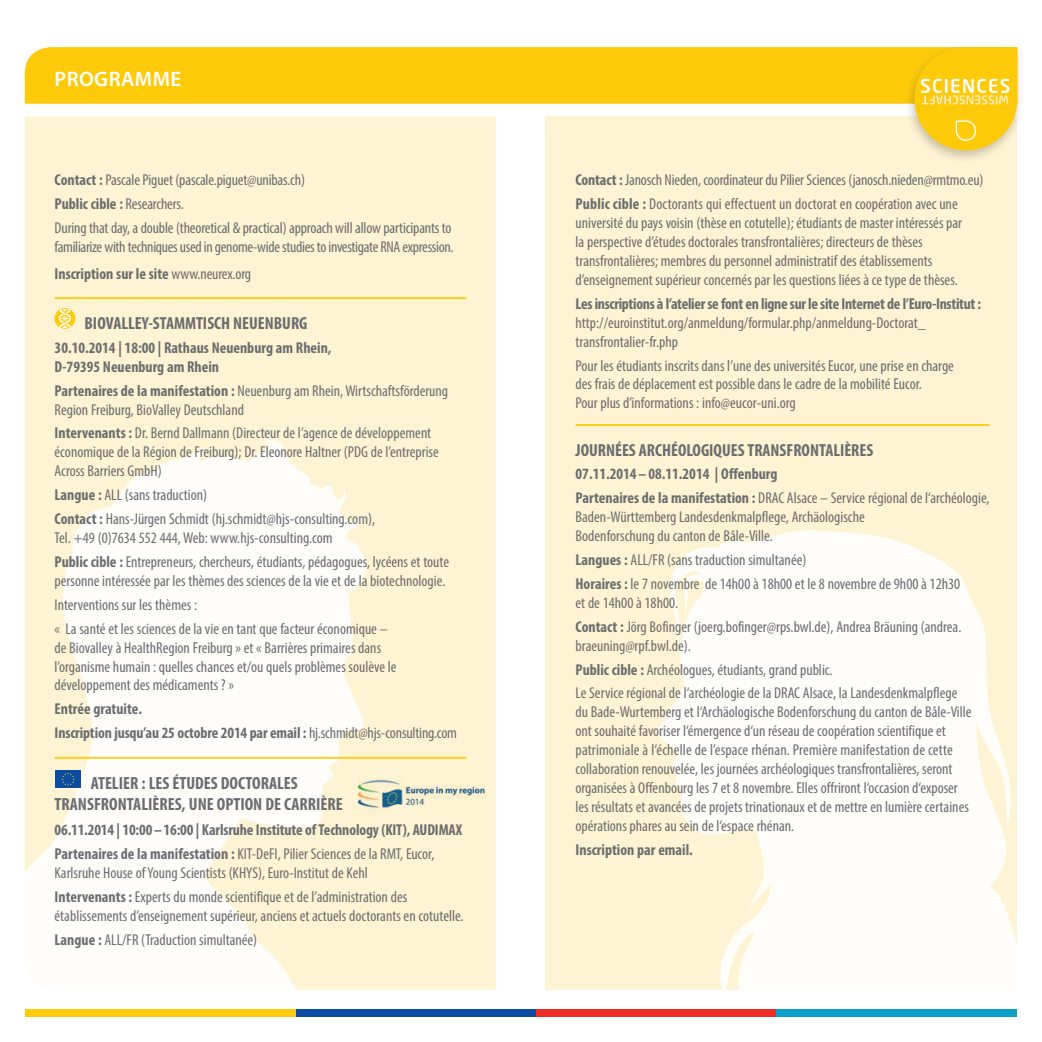
<style>
.page{position:relative;width:1042px;height:1042px;background:#fff}
.page>*{position:absolute;margin:0;border:0;box-sizing:border-box;transform-origin:0 0}
.t1{font:600 21px "Myriad Pro";letter-spacing:.02em;color:#fff}
.t2{font:700 condensed 17.68px/21px "Myriad Pro";color:#6c6d70;text-align:center}
.t3{font:700 condensed 17.5px "Myriad Pro";color:#6c6d70}
.t4{font:condensed 15.75px/18.9px "Myriad Pro";color:#6c6d70}
.t5{font:700 condensed 15.75px/24px "Myriad Pro";letter-spacing:-.01em;color:#6c6d70}
.t6{font:condensed 15.75px/26.4px "Myriad Pro";letter-spacing:-.02em;color:#6c6d70}
.s1{font-weight:700}
.s2{font-size:15.92px}
.s3{font-weight:400}
</style>
<div class="page">
<div style="left:546px;top:117px;width:471px;height:873px;background:#fef3d2"></div>
<div style="left:25px;top:117px;width:471px;height:873px;background:#fef3d2"></div>
<svg style="left:658px;top:530px;width:353px;height:460px;fill:#fefdfa"></svg>
<svg style="left:936px;top:831px;width:81px;height:159px"></svg>
<svg style="left:25px;top:439px;width:342px;height:551px"></svg>
<div style="left:776px;top:1009px;width:241px;height:8px;background:#0a9fc8"></div>
<div style="left:535px;top:1009px;width:241px;height:8px;background:#ee2e22"></div>
<div style="left:295px;top:1009px;width:240px;height:8px;background:#0d4da1"></div>
<div style="left:25px;top:1009px;width:270px;height:8px;background:#feca0a"></div>
<div style="left:25px;top:47px;width:879px;height:57px;background:#feca0a"></div>
<hr style="left:55px;top:297px;width:411px;height:2px;background:#feca0a">
<hr style="left:55px;top:757px;width:411px;height:2px;background:#feca0a">
<svg style="left:55px;top:308px;width:20px;height:21px"></svg>
<svg style="left:56px;top:308px;width:18px;height:21px"></svg>
<div style="left:55px;top:770px;width:27px;height:18px;background:#fff"></div>
<div style="left:55px;top:770px;width:26px;height:18px;background:#0d4da1"></div>
<svg style="left:61px;top:773px;width:14px;height:13px"></svg>
<hr style="left:575px;top:424px;width:414px;height:2px;background:#feca0a">
<div style="left:904px;top:42px;width:121px;height:123px;background:#231f20;opacity:.25"></div>
<svg style="left:914px;top:47px;width:103px;height:103px"></svg>
<img style="left:351px;top:772px;width:145px;height:42px">
<h1 class="t1" style="left:55px;top:65px;width:128px">PROGRAMME</h1>
<p class="t4" style="left:55px;top:168px;width:398px;line-height:24px"><span class="s1">Contact :</span> Pascale Piguet (pascale.piguet@unibas.ch)<br><span class="s1">Public cible :</span> Researchers.<br>During that day, a double (theoretical &amp; practical) approach will allow participants to</p>
<p class="t6" style="left:55px;top:234px;width:400px">familiarize with techniques used in genome-wide studies to investigate RNA expression.<br><span class="s1">Inscription sur le site</span> www.neurex.org</p>
<p class="t3" style="left:85px;top:312px;width:224px">BIOVALLEY-STAMMTISCH NEUENBURG</p>
<p class="t5" style="left:55px;top:338px;width:278px;line-height:18.9px"><span class="s2">3</span>0.10.2014 | 18:00 | Rathaus Neuenburg am Rhein,<br>D-79395 Neuenburg am Rhein</p>
<p class="t4" style="left:55px;top:381px;width:395px"><span class="s1">Partenaires de la manifestation :</span> Neuenburg am Rhein, Wirtschaftsförderung<br>Region Freiburg, BioValley Deutschland</p>
<p class="t4" style="left:55px;top:424px;width:386px"><span class="s1">Intervenants :</span> Dr. Bernd Dallmann (Directeur de l’agence de développement économique de la Région de Freiburg); Dr. Eleonore Haltner (PDG de l’entreprise<br>Across Barriers GmbH)</p>
<p class="t4" style="left:55px;top:483px;width:322px;line-height:24px"><span class="s1">Langue :</span> ALL (sans traduction)<br><span class="s1">Contact :</span> Hans-Jürgen Schmidt (hj.schmidt@hjs-consulting.com),</p>
<p class="t4" style="left:55px;top:525px;width:396px;line-height:24px">Tel. +49 (0)7634 552 444, Web: www.hjs-consulting.com<br><span class="s1">Public cible :</span> Entrepreneurs, chercheurs, étudiants, pédagogues, lycéens et toute</p>
<p class="t4" style="left:55px;top:568px;width:392px;line-height:24px">personne intéressée par les thèmes des sciences de la vie et de la biotechnologie.<br>Interventions sur les thèmes :<br>« La santé et les sciences de la vie en tant que facteur économique –</p>
<p class="t4" style="left:55px;top:638px;width:343px">de Biovalley à HealthRegion Freiburg » et « Barrières primaires dans l’organisme humain : quelles chances et/ou quels problèmes soulève le développement des médicaments ? »</p>
<p class="t5" style="left:55px;top:697px;width:404px">Entrée gratuite.<br>Inscription jusqu’au 25 octobre 2014 par email : <span class="s3">hj.schmidt@hjs-consulting.com</span></p>
<p class="t2" style="left:55px;top:772px;width:290px">ATELIER : LES ÉTUDES DOCTORALES<br>TRANSFRONTALIÈRES, UNE OPTION DE CARRIÈRE</p>
<p class="t5" style="left:55px;top:818px;width:409px">06.11.2014 | 10:00–16:00 | Karlsruhe Institute of Technology (KIT), AUDIMAX<br>Partenaires de la manifestation : <span class="s3">KIT-DeFI, Pilier Sciences de la RMT, Eucor,</span></p>
<p class="t4" style="left:55px;top:861px;width:354px;line-height:23.8px">Karlsruhe House of Young Scientists (KHYS), Euro-Institut de Kehl<br><span class="s1">Intervenants :</span> Experts du monde scientifique et de l’administration des</p>
<p class="t4" style="left:55px;top:903px;width:411px;line-height:23.8px">établissements d’enseignement supérieur, anciens et actuels doctorants en cotutelle.<br><span class="s1">Langue :</span> ALL/FR (Traduction simultanée)</p>
<p class="t4" style="left:575px;top:168px;width:409px;line-height:23.8px"><span class="s1">Contact :</span> Janosch Nieden, coordinateur du Pilier Sciences (janosch.nieden@rmtmo.eu)<br><span class="s1">Public cible :</span> Doctorants qui effectuent un doctorat en coopération avec une</p>
<p class="t4" style="left:575px;top:213px;width:388px">université du pays voisin (thèse en cotutelle); étudiants de master intéressés par la perspective d’études doctorales transfrontalières; directeurs de thèses transfrontalières; membres du personnel administratif des établissements d’enseignement supérieur concernés par les questions liées à ce type de thèses.</p>
<p class="t5" style="left:575px;top:291px;width:407px">Les inscriptions à l’atelier se font en ligne sur le site Internet de l’Euro-Institut :</p>
<p class="t4" style="left:575px;top:313px;width:352px">http://euroinstitut.org/anmeldung/formular.php/anmeldung-Doctorat_ transfrontalier-fr.php</p>
<p class="t4" style="left:575px;top:356px;width:380px">Pour les étudiants inscrits dans l’une des universités Eucor, une prise en charge des frais de déplacement est possible dans le cadre de la mobilité Eucor.<br>Pour plus d’informations : info@eucor-uni.org</p>
<p class="t3" style="left:575px;top:439px;width:299px">JOURNÉES ARCHÉOLOGIQUES TRANSFRONTALIÈRES</p>
<p class="t5" style="left:575px;top:462px;width:415px">07.11.2014– 08.11.2014 | Offenburg<br>Partenaires de la manifestation : <span class="s3">DRAC Alsace – Service régional de l‘archéologie,</span></p>
<p class="t4" style="left:575px;top:507px;width:291px">Baden-Württemberg Landesdenkmalpflege, Archäologische<br>Bodenforschung du canton de Bâle-Ville.</p>
<p class="t4" style="left:575px;top:548px;width:386px;line-height:23.8px"><span class="s1">Langues :</span> ALL/FR (sans traduction simultanée)<br><span class="s1">Horaires :</span> le 7 novembre de 14h00 à 18h00 et le 8 novembre de 9h00 à 12h30</p>
<p class="t4" style="left:575px;top:590px;width:387px;line-height:23.8px">et de 14h00 à 18h00.<br><span class="s1">Contact :</span> Jörg Bofinger (joerg.bofinger@rps.bwl.de), Andrea Bräuning (andrea.</p>
<p class="t4" style="left:575px;top:633px;width:383px;line-height:23.8px">braeuning@rpf.bwl.de).<br><span class="s1">Public cible :</span> Archéologues, étudiants, grand public.<br>Le Service régional de l‘archéologie de la DRAC Alsace, la Landesdenkmalpflege</p>
<p class="t4" style="left:575px;top:702px;width:397px">du Bade-Wurtemberg et l‘Archäologische Bodenforschung du canton de Bâle-Ville ont souhaité favoriser l‘émergence d‘un réseau de coopération scientifique et patrimoniale à l‘échelle de l’espace rhénan. Première manifestation de cette collaboration renouvelée, les journées archéologiques transfrontalières, seront organisées à Offenbourg les 7 et 8 novembre. Elles offriront l‘occasion d‘exposer les résultats et avancées de projets trinationaux et de mettre en lumière certaines opérations phares au sein de l‘espace rhénan.</p>
<p class="t5" style="left:575px;top:837px;width:119px">Inscription par email.</p>
</div>
